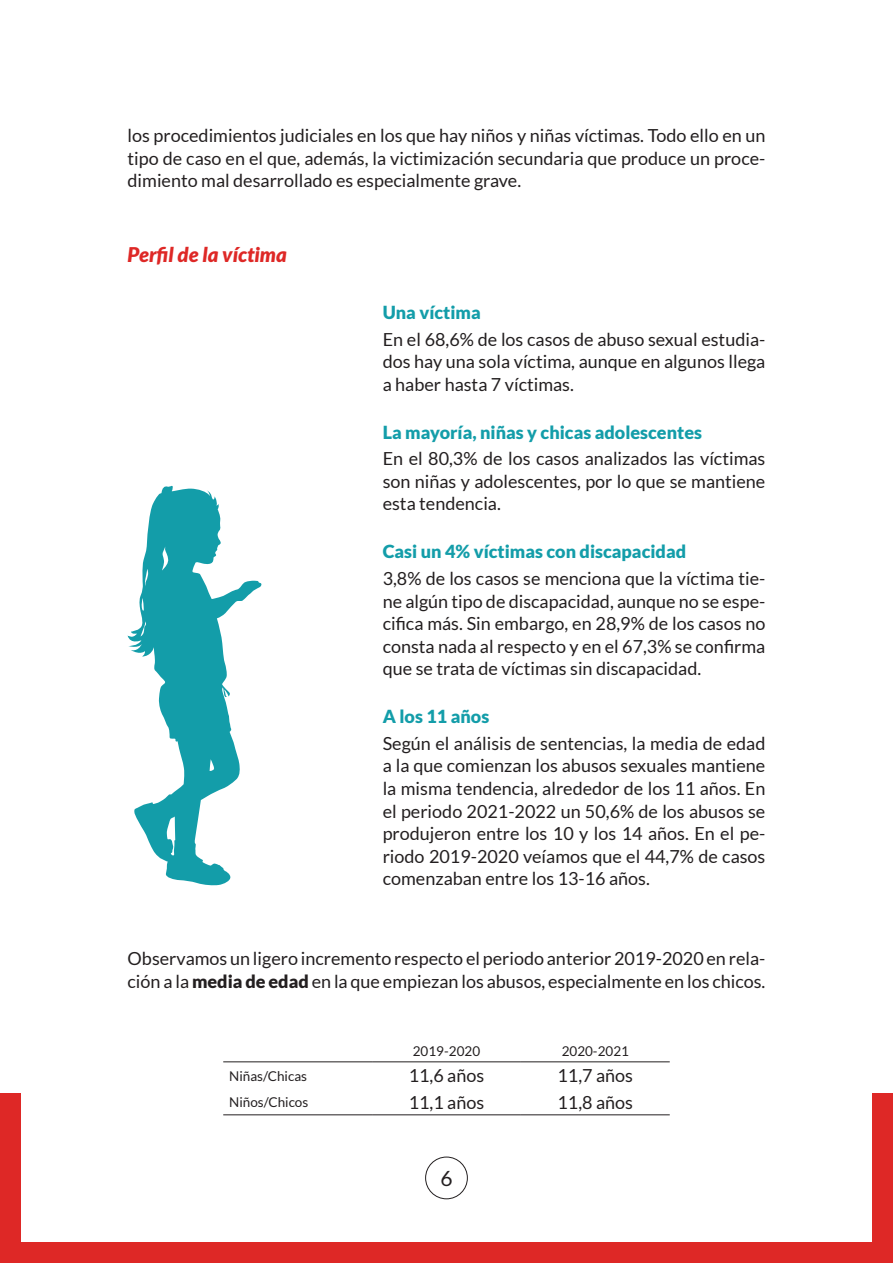
<style>
.page{position:relative;width:893px;height:1263px;background:#fff}
.page>*{position:absolute;margin:0;border:0;box-sizing:border-box;transform-origin:0 0}
.t1{font:21px "Lato";color:#231f20}
.t2{font:italic 900 20.25px "Lato";color:#de2826}
.t3{font:18px/22.5px "Lato";color:#231f20;text-align:justify}
.t4{font:900 18px "Lato";color:#139da9}
.t5{font:13.5px "Lato";color:#231f20}
.s1{font-weight:900}
</style>
<div class="page">
<div style="left:0;top:1093px;width:893px;height:170px;background:#de2826"></div>
<div style="left:21px;top:21px;width:851px;height:1221px;background:#fff"></div>
<div style="left:425px;top:1157px;width:43px;height:42px;border:1px solid #231f20;border-radius:50%"></div>
<hr style="left:223px;top:1061px;width:149px;height:1px;background:#231f20">
<hr style="left:372px;top:1061px;width:149px;height:1px;background:#231f20">
<hr style="left:521px;top:1061px;width:149px;height:1px;background:#231f20">
<hr style="left:223px;top:1114px;width:149px;height:1px;background:#231f20">
<hr style="left:372px;top:1114px;width:149px;height:1px;background:#231f20">
<hr style="left:521px;top:1114px;width:149px;height:1px;background:#231f20">
<svg style="left:128px;top:485px;width:134px;height:401px"></svg>
<p class="t3" style="left:128px;top:124px;width:639px">los procedimientos judiciales en los que hay niños y niñas víctimas. Todo ello en un tipo de caso en el que, además, la victimización secundaria que produce un proce&shy;dimiento mal desarrollado es especialmente grave.</p>
<p class="t2" style="left:128px;top:243px;width:161px">Perfil de la víctima</p>
<p class="t4" style="left:383px;top:302px;width:100px">Una víctima</p>
<p class="t3" style="left:383px;top:328px;width:384px">En el 68,6% de los casos de abuso sexual estudia&shy;dos hay una sola víctima, aunque en algunos llega a haber hasta 7 víctimas.</p>
<p class="t4" style="left:383px;top:422px;width:321px">La mayoría, niñas y chicas adolescentes</p>
<p class="t3" style="left:383px;top:448px;width:384px">En el 80,3% de los casos analizados las víctimas son niñas y adolescentes, por lo que se mantiene esta tendencia.</p>
<p class="t4" style="left:383px;top:541px;width:305px">Casi un 4% víctimas con discapacidad</p>
<p class="t3" style="left:383px;top:567px;width:384px">3,8% de los casos se menciona que la víctima tie&shy;ne algún tipo de discapacidad, aunque no se espe&shy;cifica más. Sin embargo, en 28,9% de los casos no consta nada al respecto y en el 67,3% se confirma que se trata de víctimas sin discapacidad.</p>
<p class="t4" style="left:383px;top:706px;width:108px">A los 11 años</p>
<p class="t3" style="left:383px;top:732px;width:384px">Según el análisis de sentencias, la media de edad a la que comienzan los abusos sexuales mantiene la misma tendencia, alrededor de los 11 años. En el periodo 2021-2022 un 50,6% de los abusos se produjeron entre los 10 y los 14 años. En el pe&shy;riodo 2019-2020 veíamos que el 44,7% de casos comenzaban entre los 13-16 años.</p>
<p class="t3" style="left:128px;top:947px;width:639px">Observamos un ligero incremento respecto el periodo anterior 2019-2020 en rela&shy;ción a la <span class="s1">media de edad</span> en la que empiezan los abusos, especialmente en los chicos.</p>
<p class="t5" style="left:413px;top:1043px;width:69px">2019-2020</p>
<p class="t5" style="left:562px;top:1043px;width:69px">2020-2021</p>
<p class="t5" style="left:229px;top:1068px;width:79px">Niñas/Chicas</p>
<p class="t3" style="left:409px;top:1064px;width:77px">11,6 años</p>
<p class="t3" style="left:557px;top:1064px;width:77px">11,7 años</p>
<p class="t5" style="left:229px;top:1094px;width:81px">Niños/Chicos</p>
<p class="t3" style="left:409px;top:1091px;width:77px">11,1 años</p>
<p class="t3" style="left:557px;top:1091px;width:77px">11,8 años</p>
<p class="t1" style="left:440px;top:1167px;width:14px">6</p>
</div>
